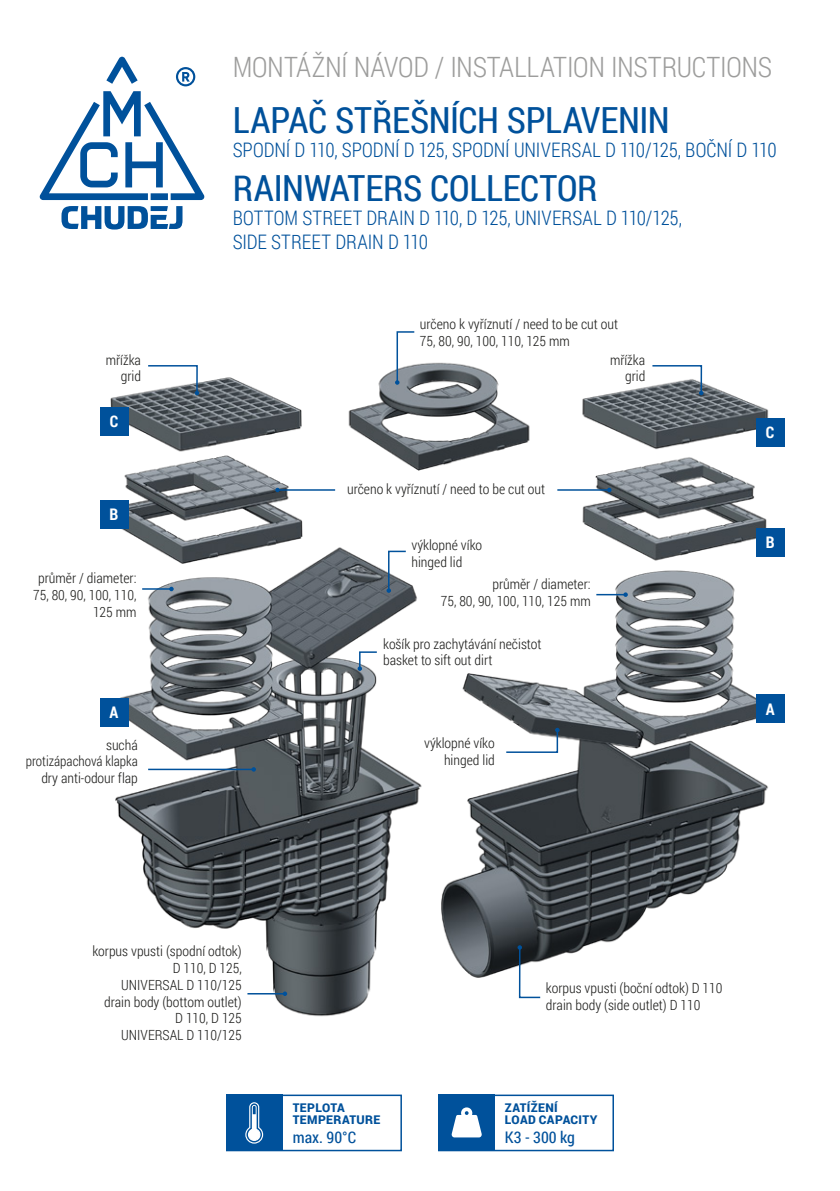
<style>
.page{position:relative;width:840px;height:1191px;background:#fff}
.page>*{position:absolute;margin:0;border:0;box-sizing:border-box;transform-origin:0 0}
.t1{font:36px "Roboto Condensed";letter-spacing:-.01em;color:#00519b}
.t2{font:300 28px "Roboto Condensed";letter-spacing:-.01em;color:#9d9d9c}
.t3{font:300 20px/24px "Roboto Condensed";letter-spacing:-.005em;color:#00519b}
.t4{font:16px "Roboto Condensed";color:#00519b}
.t5{font:700 16px "Roboto Condensed";color:#fff}
.t6{font:300 14px/16.8px "Roboto Condensed";color:#1d1d1b;text-align:right}
.t7{font:900 12px/12px "Roboto";letter-spacing:.025em;color:#00519b}
</style>
<div class="page">
<svg style="left:40px;top:57px;width:164px;height:172px"></svg>
<div style="left:438px;top:1094px;width:56px;height:57px;background:#00519b"></div>
<div style="left:438px;top:1094px;width:175px;height:57px;border:2px solid #00519b"></div>
<svg style="left:451px;top:1107px;width:30px;height:30px"></svg>
<div style="left:226px;top:1094px;width:56px;height:57px;background:#00519b"></div>
<div style="left:226px;top:1094px;width:175px;height:57px;border:2px solid #00519b"></div>
<svg style="left:245px;top:1102px;width:18px;height:42px"></svg>
<img style="left:100px;top:377px;width:317px;height:640px">
<img style="left:417px;top:383px;width:368px;height:595px">
<img style="left:345px;top:362px;width:193px;height:132px">
<svg style="left:357px;top:650px;width:21px;height:21px"></svg>
<svg style="left:504px;top:727px;width:55px;height:26px"></svg>
<svg style="left:395px;top:331px;width:20px;height:54px"></svg>
<svg style="left:386px;top:550px;width:21px;height:43px"></svg>
<hr style="left:148px;top:768px;width:105px;height:2px;background:#00519b">
<svg style="left:251px;top:767px;width:5px;height:4px"></svg>
<hr style="left:247px;top:993px;width:38px;height:1px;background:#00519b">
<svg style="left:282px;top:991px;width:5px;height:5px"></svg>
<div style="left:755px;top:695px;width:28px;height:28px;background:#00519b"></div>
<div style="left:100px;top:698px;width:28px;height:29px;background:#00519b"></div>
<div style="left:755px;top:528px;width:28px;height:28px;background:#00519b"></div>
<div style="left:100px;top:500px;width:28px;height:28px;background:#00519b"></div>
<div style="left:755px;top:418px;width:28px;height:28px;background:#00519b"></div>
<div style="left:100px;top:407px;width:28px;height:29px;background:#00519b"></div>
<svg style="left:596px;top:592px;width:31px;height:5px"></svg>
<hr style="left:557px;top:489px;width:52px;height:2px;background:#00519b">
<svg style="left:606px;top:488px;width:5px;height:4px"></svg>
<hr style="left:277px;top:489px;width:58px;height:2px;background:#00519b">
<svg style="left:275px;top:488px;width:4px;height:4px"></svg>
<hr style="left:142px;top:588px;width:29px;height:2px;background:#00519b">
<svg style="left:169px;top:587px;width:4px;height:4px"></svg>
<svg style="left:517px;top:945px;width:24px;height:54px"></svg>
<svg style="left:146px;top:365px;width:53px;height:30px"></svg>
<svg style="left:650px;top:365px;width:53px;height:30px"></svg>
<h2 class="t2" style="left:232px;top:47px;width:540px">MONTÁŽNÍ NÁVOD / INSTALLATION INSTRUCTIONS</h2>
<h1 class="t1" style="left:232px;top:96px;width:438px">LAPAČ STŘEŠNÍCH SPLAVENIN</h1>
<h3 class="t3" style="left:232px;top:138px;width:545px">SPODNÍ D 110, SPODNÍ D 125, SPODNÍ UNIVERSAL D 110/125, BOČNÍ D 110</h3>
<h1 class="t1" style="left:232px;top:164px;width:366px">RAINWATERS COLLECTOR</h1>
<h3 class="t3" style="left:232px;top:206px;width:450px">BOTTOM STREET DRAIN D 110, D 125, UNIVERSAL D 110/125,<br>SIDE STREET DRAIN D 110</h3>
<p class="t6" style="left:420px;top:315px;width:199px;text-align:left">určeno k vyříznutí / need to be cut out<br>75, 80, 90, 100, 110, 125 mm</p>
<p class="t6" style="left:106px;top:351px;width:37px">mřížka grid</p>
<p class="t6" style="left:609px;top:351px;width:37px">mřížka grid</p>
<p class="t5" style="left:110px;top:410px;width:10px">C</p>
<p class="t5" style="left:110px;top:503px;width:10px">B</p>
<p class="t6" style="left:33px;top:569px;width:105px">průměr / diameter:<br>75, 80, 90, 100, 110,<br>125 mm</p>
<p class="t6" style="left:347px;top:480px;width:199px">určeno k vyříznutí / need to be cut out</p>
<p class="t6" style="left:411px;top:536px;width:72px;text-align:left">výklopné víko hinged lid</p>
<p class="t6" style="left:440px;top:575px;width:151px">průměr / diameter:<br>75, 80, 90, 100, 110, 125 mm</p>
<p class="t6" style="left:383px;top:634px;width:160px;text-align:left">košík pro zachytávání nečistot basket to sift out dirt</p>
<p class="t5" style="left:765px;top:421px;width:10px">C</p>
<p class="t5" style="left:765px;top:531px;width:10px">B</p>
<p class="t5" style="left:110px;top:701px;width:10px">A</p>
<p class="t5" style="left:765px;top:697px;width:10px">A</p>
<p class="t6" style="left:26px;top:736px;width:113px">suchá protizápachová klapka dry anti-odour flap</p>
<p class="t6" style="left:424px;top:734px;width:72px">výklopné víko hinged lid</p>
<p class="t6" style="left:92px;top:942px;width:151px">korpus vpusti (spodní odtok)<br>D 110, D 125,<br>UNIVERSAL D 110/125 drain body (bottom outlet)<br>D 110, D 125<br>UNIVERSAL D 110/125</p>
<p class="t7" style="left:293px;top:1101px;width:89px">TEPLOTA<br>TEMPERATURE</p>
<p class="t4" style="left:293px;top:1126px;width:65px">max. 90°C</p>
<p class="t6" style="left:545px;top:979px;width:178px;text-align:left">korpus vpusti (boční odtok) D 110 drain body (side outlet) D 110</p>
<p class="t7" style="left:504px;top:1101px;width:94px">ZATÍŽENÍ<br>LOAD CAPACITY</p>
<p class="t4" style="left:504px;top:1126px;width:72px">K3 - 300 kg</p>
</div>
